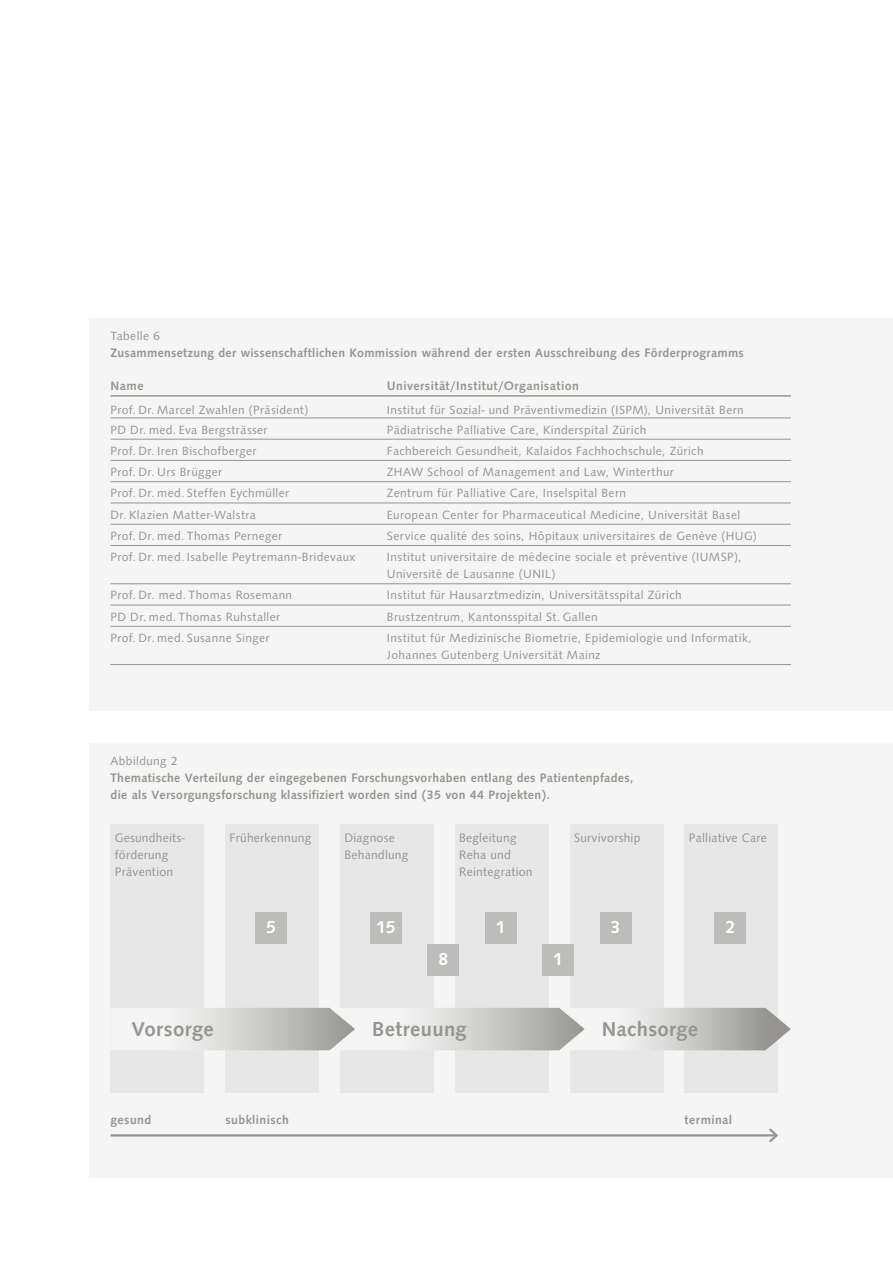
<style>
.page{position:relative;width:893px;height:1263px;background:#fff}
.page>*{position:absolute;margin:0;border:0;box-sizing:border-box;transform-origin:0 0}
.t1{font:700 21px "Syntax";letter-spacing:.02em;color:#959490}
.t2{font:700 18px "Syntax";color:#fff}
.t3{font:700 12.75px/17px "Syntax";letter-spacing:.025em;color:#959490}
.t4{font:12.75px/17px "Syntax";letter-spacing:.02em;color:#959490}
.t5{font:12.3px/17px "Syntax";letter-spacing:.035em;color:#959490}
</style>
<div class="page">
<div style="left:89px;top:318px;width:804px;height:392px;background:#f5f5f5"></div>
<hr style="left:111px;top:395px;width:276px;height:2px;background:#959490">
<hr style="left:387px;top:395px;width:404px;height:2px;background:#959490">
<hr style="left:111px;top:418px;width:276px;height:1px;background:#959490">
<hr style="left:387px;top:418px;width:404px;height:1px;background:#959490">
<hr style="left:111px;top:439px;width:276px;height:1px;background:#959490">
<hr style="left:387px;top:439px;width:404px;height:1px;background:#959490">
<hr style="left:111px;top:460px;width:276px;height:1px;background:#959490">
<hr style="left:387px;top:460px;width:404px;height:1px;background:#959490">
<hr style="left:111px;top:481px;width:276px;height:1px;background:#959490">
<hr style="left:387px;top:481px;width:404px;height:1px;background:#959490">
<hr style="left:111px;top:503px;width:276px;height:1px;background:#959490">
<hr style="left:387px;top:503px;width:404px;height:1px;background:#959490">
<hr style="left:111px;top:524px;width:276px;height:1px;background:#959490">
<hr style="left:387px;top:524px;width:404px;height:1px;background:#959490">
<hr style="left:111px;top:545px;width:276px;height:1px;background:#959490">
<hr style="left:387px;top:545px;width:404px;height:1px;background:#959490">
<hr style="left:111px;top:583px;width:276px;height:1px;background:#959490">
<hr style="left:387px;top:583px;width:404px;height:1px;background:#959490">
<hr style="left:111px;top:605px;width:276px;height:1px;background:#959490">
<hr style="left:387px;top:605px;width:404px;height:1px;background:#959490">
<hr style="left:111px;top:626px;width:276px;height:1px;background:#959490">
<hr style="left:111px;top:664px;width:276px;height:1px;background:#959490">
<hr style="left:387px;top:626px;width:404px;height:1px;background:#959490">
<hr style="left:387px;top:664px;width:404px;height:1px;background:#959490">
<div style="left:89px;top:743px;width:804px;height:435px;background:#f5f5f5"></div>
<div style="left:111px;top:824px;width:93px;height:269px;background:#e7e7e7"></div>
<div style="left:685px;top:824px;width:93px;height:269px;background:#e7e7e7"></div>
<div style="left:570px;top:824px;width:93px;height:269px;background:#e7e7e7"></div>
<div style="left:455px;top:824px;width:94px;height:269px;background:#e7e7e7"></div>
<div style="left:340px;top:824px;width:94px;height:269px;background:#e7e7e7"></div>
<div style="left:225px;top:824px;width:94px;height:269px;background:#e7e7e7"></div>
<hr style="left:111px;top:1134px;width:665px;height:2px;background:#959490">
<svg style="left:766px;top:1128px;width:12px;height:15px"></svg>
<div style="left:427px;top:944px;width:32px;height:32px;background:#bcbcba"></div>
<div style="left:542px;top:944px;width:32px;height:32px;background:#bcbcba"></div>
<div style="left:255px;top:912px;width:32px;height:32px;background:#bcbcba"></div>
<div style="left:370px;top:912px;width:32px;height:32px;background:#bcbcba"></div>
<div style="left:485px;top:912px;width:32px;height:32px;background:#bcbcba"></div>
<div style="left:600px;top:912px;width:31px;height:32px;background:#bcbcba"></div>
<div style="left:714px;top:912px;width:32px;height:32px;background:#bcbcba"></div>
<svg style="left:111px;top:1008px;width:680px;height:42px"></svg>
<p class="t5" style="left:111px;top:327px;width:51px">Tabelle 6</p>
<p class="t3" style="left:111px;top:344px;width:635px">Zusammensetzung der wissenschaftlichen Kommission während der ersten Ausschreibung des Förderprogramms</p>
<p class="t3" style="left:111px;top:377px;width:35px">Name</p>
<p class="t3" style="left:387px;top:377px;width:193px">Universität/Institut/Organisation</p>
<p class="t5" style="left:111px;top:401px;width:199px">Prof. Dr. Marcel Zwahlen (Präsident)</p>
<p class="t5" style="left:387px;top:401px;width:358px">Institut für Sozial- und Präventivmedizin (ISPM), Universität Bern</p>
<p class="t5" style="left:111px;top:421px;width:159px">PD Dr. med. Eva Bergsträsser</p>
<p class="t5" style="left:387px;top:421px;width:261px">Pädiatrische Palliative Care, Kinderspital Zürich</p>
<p class="t5" style="left:111px;top:442px;width:148px">Prof. Dr. Iren Bischofberger</p>
<p class="t5" style="left:387px;top:442px;width:318px">Fachbereich Gesundheit, Kalaidos Fachhochschule, Zürich</p>
<p class="t5" style="left:111px;top:464px;width:113px">Prof. Dr. Urs Brügger</p>
<p class="t5" style="left:387px;top:464px;width:288px">ZHAW School of Management and Law, Winterthur</p>
<p class="t5" style="left:111px;top:485px;width:180px">Prof. Dr. med. Steffen Eychmüller</p>
<p class="t5" style="left:387px;top:485px;width:241px">Zentrum für Palliative Care, Inselspital Bern</p>
<p class="t5" style="left:111px;top:506px;width:147px">Dr. Klazien Matter-Walstra</p>
<p class="t5" style="left:387px;top:506px;width:355px">European Center for Pharmaceutical Medicine, Universität Basel</p>
<p class="t5" style="left:111px;top:527px;width:173px">Prof. Dr. med. Thomas Perneger</p>
<p class="t5" style="left:387px;top:527px;width:371px">Service qualité des soins, Hôpitaux universitaires de Genève (HUG)</p>
<p class="t5" style="left:111px;top:549px;width:246px">Prof. Dr. med. Isabelle Peytremann-Bridevaux</p>
<p class="t5" style="left:387px;top:549px;width:356px">Institut universitaire de médecine sociale et préventive (IUMSP),<br>Université de Lausanne (UNIL)</p>
<p class="t5" style="left:111px;top:587px;width:183px">Prof. Dr. med. Thomas Rosemann</p>
<p class="t5" style="left:387px;top:587px;width:296px">Institut für Hausarztmedizin, Universitätsspital Zürich</p>
<p class="t5" style="left:110px;top:608px;width:171px">PD Dr. med. Thomas Ruhstaller</p>
<p class="t5" style="left:387px;top:608px;width:212px">Brustzentrum, Kantonsspital St. Gallen</p>
<p class="t5" style="left:110px;top:629px;width:160px">Prof. Dr. med. Susanne Singer</p>
<p class="t5" style="left:387px;top:629px;width:366px">Institut für Medizinische Biometrie, Epidemiologie und Informatik,<br>Johannes Gutenberg Universität Mainz</p>
<p class="t5" style="left:111px;top:753px;width:69px">Abbildung 2</p>
<p class="t3" style="left:111px;top:769px;width:525px">Thematische Verteilung der eingegebenen Forschungsvorhaben entlang des Patientenpfades, die als Versorgungsforschung klassifiziert worden sind (35 von 44 Projekten).</p>
<p class="t4" style="left:115px;top:829px;width:71px">Gesundheits&shy;förderung<br>Prävention</p>
<p class="t4" style="left:230px;top:829px;width:83px">Früherkennung</p>
<p class="t4" style="left:344px;top:829px;width:65px">Diagnose<br>Behandlung</p>
<p class="t4" style="left:459px;top:829px;width:75px">Begleitung<br>Reha und<br>Reintegration</p>
<p class="t4" style="left:574px;top:829px;width:68px">Survivorship</p>
<p class="t4" style="left:689px;top:829px;width:80px">Palliative Care</p>
<h2 class="t2" style="left:266px;top:917px;width:11px">5</h2>
<h2 class="t2" style="left:376px;top:917px;width:21px">15</h2>
<h2 class="t2" style="left:496px;top:917px;width:11px">1</h2>
<h2 class="t2" style="left:611px;top:917px;width:11px">3</h2>
<h2 class="t2" style="left:725px;top:917px;width:11px">2</h2>
<h2 class="t2" style="left:438px;top:948px;width:11px">8</h2>
<h2 class="t2" style="left:553px;top:948px;width:11px">1</h2>
<h1 class="t1" style="left:132px;top:1016px;width:83px">Vorsorge</h1>
<h1 class="t1" style="left:372px;top:1016px;width:96px">Betreuung</h1>
<h1 class="t1" style="left:602px;top:1016px;width:98px">Nachsorge</h1>
<p class="t3" style="left:111px;top:1111px;width:42px">gesund</p>
<p class="t3" style="left:225px;top:1111px;width:65px">subklinisch</p>
<p class="t3" style="left:685px;top:1111px;width:49px">terminal</p>
</div>
